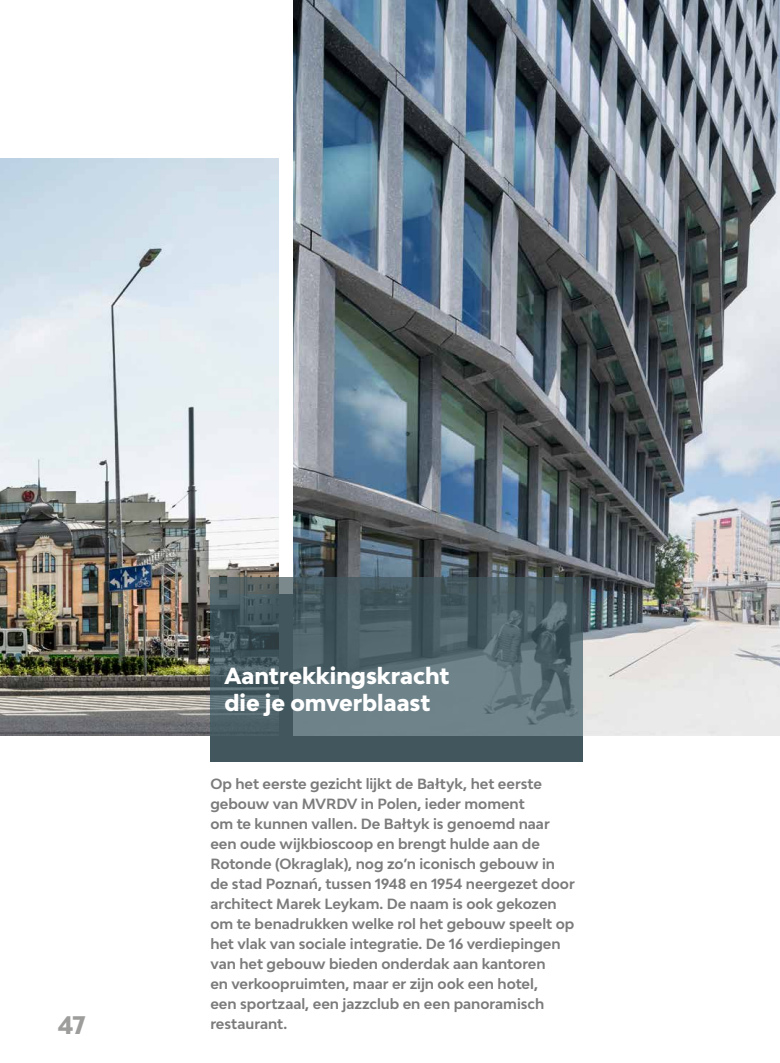
<style>
.page{position:relative;width:780px;height:1063px;background:#fff}
.page>*{position:absolute;margin:0;border:0;box-sizing:border-box;transform-origin:0 0}
.t1{font:800 24px "Bw Modelica";color:#9d9d9c}
.t2{font:800 22px/26.4px "Bw Modelica";color:#fff}
.t3{font:700 14px/20px "Bw Modelica";color:#7c7b7b}
</style>
<div class="page">
<img style="left:0;top:159px;width:279px;height:576px">
<img style="left:293px;top:0;width:487px;height:735px">
<div style="left:210px;top:594px;width:373px;height:168px;background:#42565d"></div>
<svg style="left:210px;top:577px;width:373px;height:159px"></svg>
<h1 class="t1" style="left:58px;top:1010px;width:30px">47</h1>
<h2 class="t2" style="left:224px;top:663px;width:226px">Aantrekkingskracht die je omverblaast</h2>
<p class="t3" style="left:210px;top:774px;width:366px">Op het eerste gezicht lijkt de Bałtyk, het eerste gebouw van MVRDV in Polen, ieder moment<br>om te kunnen vallen. De Bałtyk is genoemd naar een oude wijkbioscoop en brengt hulde aan de Rotonde (Okraglak), nog zo’n iconisch gebouw in de stad Poznań, tussen 1948 en 1954 neergezet door architect Marek Leykam. De naam is ook gekozen om te benadrukken welke rol het gebouw speelt op het vlak van sociale integratie. De 16 verdiepingen van het gebouw bieden onderdak aan kantoren<br>en verkoopruimten, maar er zijn ook een hotel,<br>een sportzaal, een jazzclub en een panoramisch restaurant.</p>
</div>
